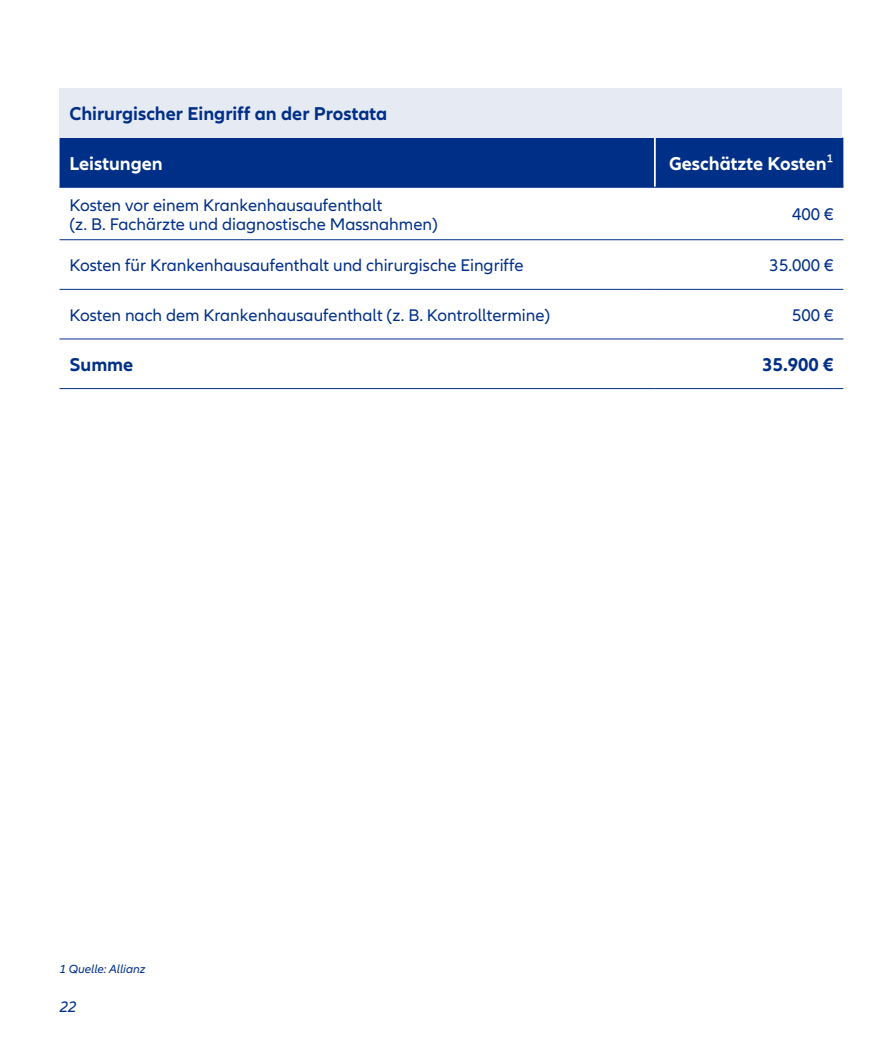
<style>
.page{position:relative;width:893px;height:1042px;background:#fff}
.page>*{position:absolute;margin:0;border:0;box-sizing:border-box;transform-origin:0 0}
.t1{font:700 19.25px "Allianz Neo";color:#002f87}
.t2{font:700 19.25px "Allianz Neo";color:#fff}
.t3{font:17.5px/19.2px "Allianz Neo";color:#002f87}
.t4{font:italic 15.75px "Allianz Neo";color:#002f87}
.t5{font:italic 12.25px "Allianz Neo";color:#002f87}
.s1{font-weight:400}
</style>
<div class="page">
<div style="left:60px;top:138px;width:783px;height:49px;background:#002f87"></div>
<hr style="left:654px;top:138px;width:2px;height:49px;background:#fff">
<hr style="left:60px;top:187px;width:595px;height:1px;background:#002f87">
<hr style="left:655px;top:187px;width:188px;height:1px;background:#002f87">
<hr style="left:60px;top:239px;width:595px;height:1px;background:#002f87">
<hr style="left:655px;top:239px;width:188px;height:1px;background:#002f87">
<hr style="left:60px;top:289px;width:595px;height:1px;background:#002f87">
<hr style="left:655px;top:289px;width:188px;height:1px;background:#002f87">
<hr style="left:60px;top:338px;width:595px;height:1px;background:#002f87">
<hr style="left:60px;top:388px;width:595px;height:1px;background:#002f87">
<hr style="left:655px;top:338px;width:188px;height:1px;background:#002f87">
<hr style="left:655px;top:388px;width:188px;height:1px;background:#002f87">
<div style="left:60px;top:88px;width:782px;height:50px;background:#e6eaf3"></div>
<p class="t1" style="left:69px;top:103px;width:319px">Chirurgischer Eingriff an der Prostata</p>
<p class="t2" style="left:69px;top:152px;width:95px">Leistungen</p>
<p class="t2" style="left:669px;top:152px;width:166px">Geschätzte Kosten<span class="s1">¹</span></p>
<p class="t3" style="left:69px;top:196px;width:370px">Kosten vor einem Krankenhausaufenthalt<br>(z. B. Fachärzte und diagnostische Massnahmen)</p>
<p class="t3" style="left:792px;top:205px;width:43px">400 €</p>
<p class="t3" style="left:69px;top:256px;width:456px">Kosten für Krankenhausaufenthalt und chirurgische Eingriffe</p>
<p class="t3" style="left:770px;top:256px;width:65px">35.000 €</p>
<p class="t3" style="left:69px;top:306px;width:482px">Kosten nach dem Krankenhausaufenthalt (z. B. Kontrolltermine)</p>
<p class="t3" style="left:792px;top:306px;width:43px">500 €</p>
<p class="t1" style="left:69px;top:353px;width:65px">Summe</p>
<p class="t1" style="left:762px;top:353px;width:73px">35.900 €</p>
<p class="t5" style="left:60px;top:961px;width:88px">1 Quelle: Allianz</p>
<p class="t4" style="left:60px;top:998px;width:18px">22</p>
</div>
